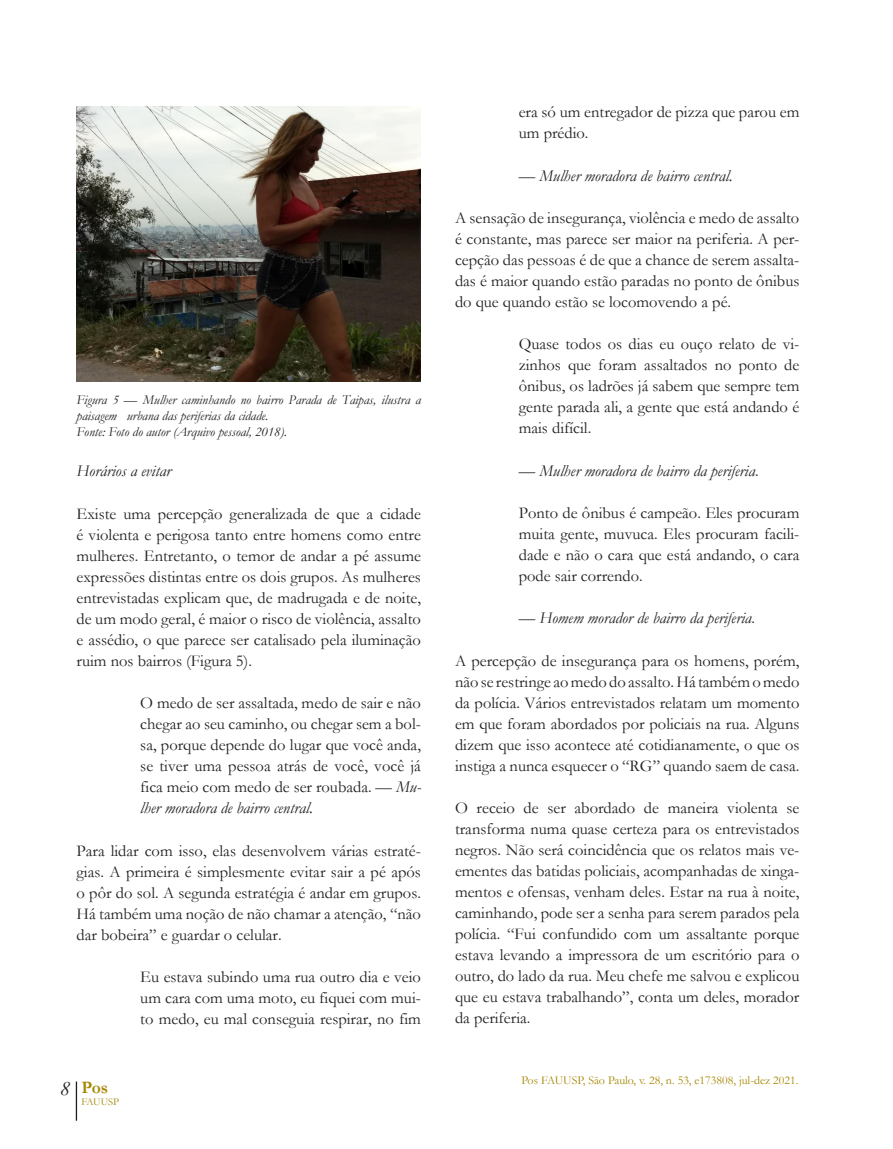
<style>
.page{position:relative;width:893px;height:1149px;background:#fff}
.page>*{position:absolute;margin:0;border:0;box-sizing:border-box;transform-origin:0 0}
.t1{font:italic 21px "Garamond";color:#231f20}
.t2{font:700 17.55px "Garamond";color:#a78602}
.t3{font:16.5px/21px "Garamond";color:#231f20;text-align:justify}
.t4{font:italic 16.5px "Garamond";color:#231f20}
.t5{font:italic 13.5px/16.2px "Garamond";color:#231f20}
.t6{font:12px "Garamond";color:#a78602}
.t7{font:10.5px "Garamond";color:#a78602}
.s1{font-style:italic}
.s2{font-style:normal}
</style>
<div class="page">
<hr style="left:76px;top:1081px;width:1px;height:39px;background:#231f20">
<img style="left:77px;top:106px;width:344px;height:276px">
<p class="t5" style="left:77px;top:391px;width:346px">Figura 5 — Mulher caminhando no bairro Parada de Taipas, ilustra a paisagem urbana das periferias da cidade.<br>Fonte: Foto do autor (Arquivo pessoal, 2018).</p>
<p class="t4" style="left:77px;top:460px;width:96px">Horários a evitar</p>
<p class="t3" style="left:77px;top:502px;width:346px">Existe uma percepção generalizada de que a cidade é violenta e perigosa tanto entre homens como entre mulheres. Entretanto, o temor de andar a pé assume expressões distintas entre os dois grupos. As mulheres entrevistadas explicam que, de madrugada e de noite, de um modo geral, é maior o risco de violência, assalto e assédio, o que parece ser catalisado pela iluminação ruim nos bairros (Figura 5).</p>
<p class="t3" style="left:140px;top:691px;width:282px">O medo de ser assaltada, medo de sair e não chegar ao seu caminho, ou chegar sem a bol&shy;sa, porque depende do lugar que você anda, se tiver uma pessoa atrás de você, você já fica meio com medo de ser roubada. — <span class="s1">Mu&shy;lher moradora de bairro central.</span></p>
<p class="t3" style="left:77px;top:839px;width:346px">Para lidar com isso, elas desenvolvem várias estraté&shy;gias. A primeira é simplesmente evitar sair a pé após o pôr do sol. A segunda estratégia é andar em grupos.<br>Há também uma noção de não chamar a atenção, “não dar bobeira” e guardar o celular.</p>
<p class="t3" style="left:140px;top:965px;width:282px">Eu estava subindo uma rua outro dia e veio um cara com uma moto, eu fiquei com mui&shy;to medo, eu mal conseguia respirar, no fim</p>
<p class="t1" style="left:60px;top:1073px;width:11px">8</p>
<p class="t2" style="left:81px;top:1074px;width:28px">Pos</p>
<p class="t7" style="left:81px;top:1094px;width:39px">FAUUSP</p>
<p class="t3" style="left:519px;top:101px;width:282px">era só um entregador de pizza que parou em um prédio.</p>
<p class="t4" style="left:519px;top:164px;width:215px">— Mulher moradora de bairro central.</p>
<p class="t3" style="left:455px;top:207px;width:346px">A sensação de insegurança, violência e medo de assalto é constante, mas parece ser maior na periferia. A per&shy;cepção das pessoas é de que a chance de serem assalta&shy;das é maior quando estão paradas no ponto de ônibus do que quando estão se locomovendo a pé.</p>
<p class="t3" style="left:519px;top:333px;width:282px">Quase todos os dias eu ouço relato de vi&shy;zinhos que foram assaltados no ponto de ônibus, os ladrões já sabem que sempre tem gente parada ali, a gente que está andando é mais difícil.</p>
<p class="t4" style="left:519px;top:459px;width:241px"><span class="s2">—</span> Mulher moradora de bairro da periferia<span class="s2">.</span></p>
<p class="t3" style="left:519px;top:501px;width:282px">Ponto de ônibus é campeão. Eles procuram muita gente, muvuca. Eles procuram facili&shy;dade e não o cara que está andando, o cara pode sair correndo.</p>
<p class="t4" style="left:519px;top:606px;width:238px"><span class="s2">—</span> Homem morador de bairro da periferia<span class="s2">.</span></p>
<p class="t3" style="left:455px;top:649px;width:346px">A percepção de insegurança para os homens, porém, não se restringe ao medo do assalto. Há também o medo da polícia. Vários entrevistados relatam um momento em que foram abordados por policiais na rua. Alguns dizem que isso acontece até cotidianamente, o que os instiga a nunca esquecer o “RG” quando saem de casa.</p>
<p class="t3" style="left:455px;top:796px;width:346px">O receio de ser abordado de maneira violenta se transforma numa quase certeza para os entrevistados negros. Não será coincidência que os relatos mais ve&shy;ementes das batidas policiais, acompanhadas de xinga&shy;mentos e ofensas, venham deles. Estar na rua à noite, caminhando, pode ser a senha para serem parados pela polícia. “Fui confundido com um assaltante porque estava levando a impressora de um escritório para o outro, do lado da rua. Meu chefe me salvou e explicou que eu estava trabalhando”, conta um deles, morador da periferia.</p>
<p class="t6" style="left:521px;top:1071px;width:279px">Pos FAUUSP, São Paulo, v. 28, n. 53, e173808, jul-dez 2021.</p>
</div>
